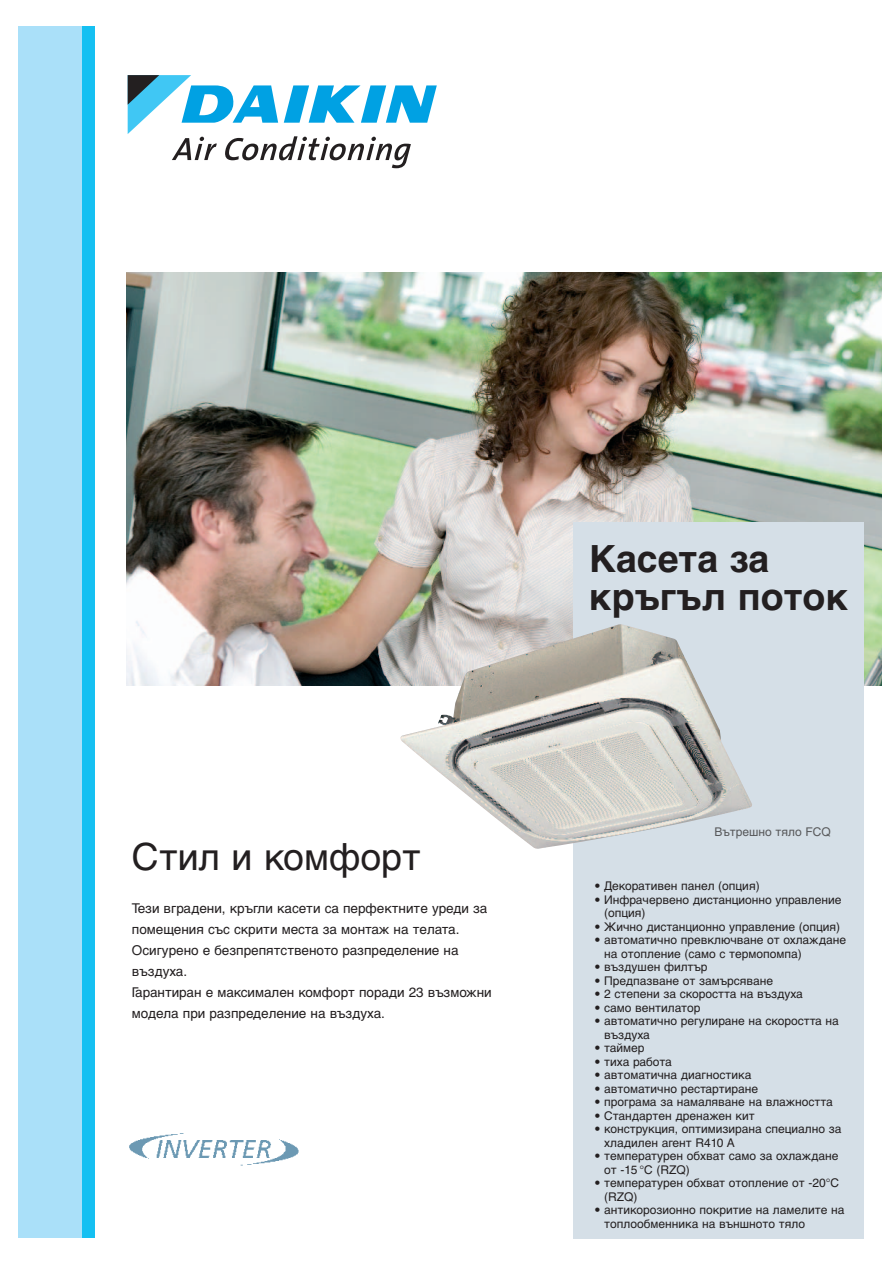
<style>
.page{position:relative;width:893px;height:1263px;background:#fff}
.page>*{position:absolute;margin:0;border:0;box-sizing:border-box;transform-origin:0 0}
.t1{font:700 37.5px/37.5px "Helvetica Cyr";color:#231f20}
.t2{font:37.5px "Helvetica Cyr Upright";color:#231f20}
.t3{font:13.5px/21px "Helvetica Cyr Upright";color:#231f20}
.t4{font:12px/13.5px "Helvetica Cyr Upright";color:#231f20}
.t5{font:12px "Helvetica Cyr Upright";color:#57585a}
</style>
<div class="page">
<img style="left:126px;top:273px;width:755px;height:412px">
<div style="left:574px;top:523px;width:289px;height:716px;background:#d5dfe7"></div>
<div style="left:18px;top:26px;width:64px;height:1212px;background:#aae0f9"></div>
<div style="left:82px;top:26px;width:13px;height:1212px;background:#15c0f2"></div>
<svg style="left:128px;top:75px;width:309px;height:93px"></svg>
<img style="left:129px;top:1133px;width:170px;height:33px">
<img style="left:400px;top:624px;width:352px;height:225px">
<h1 class="t2" style="left:132px;top:843px;width:290px">Стил и комфорт</h1>
<p class="t3" style="left:132px;top:899px;width:361px">Тези вградени, кръгли касети са перфектните уреди за помещения със скрити места за монтаж на телата.<br>Осигурено е безпрепятственото разпределение на въздуха.<br>Гарантиран е максимален комфорт поради 23 възможни модела при разпределение на въздуха.</p>
<h1 class="t1" style="left:589px;top:544px;width:261px">Касета за кръгъл поток</h1>
<p class="t5" style="left:714px;top:828px;width:118px">Вътрешно тяло FCQ</p>
<p class="t4" style="left:594px;top:880px;width:166px">• Декоративен панел (опция)</p>
<p class="t4" style="left:604px;top:894px;width:239px;text-indent:-10px">• Инфрачервено дистанционно управление (опция)</p>
<p class="t4" style="left:594px;top:921px;width:247px">• Жично дистанционно управление (опция)</p>
<p class="t4" style="left:604px;top:934px;width:243px;text-indent:-10px">• автоматично превключване от охлаждане на отопление (само с термопомпа)</p>
<p class="t4" style="left:594px;top:961px;width:114px">• въздушен филтър</p>
<p class="t4" style="left:594px;top:975px;width:180px">• Предпазване от замърсяване</p>
<p class="t4" style="left:594px;top:988px;width:210px">• 2 степени за скоростта на въздуха</p>
<p class="t4" style="left:594px;top:1002px;width:107px">• само вентилатор</p>
<p class="t4" style="left:604px;top:1015px;width:236px;text-indent:-10px">• автоматично регулиране на скоростта на въздуха</p>
<p class="t4" style="left:594px;top:1042px;width:51px">• таймер</p>
<p class="t4" style="left:594px;top:1056px;width:79px">• тиха работа</p>
<p class="t4" style="left:594px;top:1069px;width:158px">• автоматична диагностика</p>
<p class="t4" style="left:594px;top:1083px;width:165px">• автоматично рестартиране</p>
<p class="t4" style="left:594px;top:1096px;width:240px">• програма за намаляване на влажността</p>
<p class="t4" style="left:594px;top:1110px;width:162px">• Стандартен дренажен кит</p>
<p class="t4" style="left:604px;top:1123px;width:239px;text-indent:-10px">• конструкция, оптимизирана специално за хладилен агент R410 A</p>
<p class="t4" style="left:604px;top:1150px;width:236px;text-indent:-10px">• температурен обхват само за охлаждане от -15 °С (RZQ)</p>
<p class="t4" style="left:604px;top:1177px;width:236px;text-indent:-10px">• температурен обхват отопление от -20°С (RZQ)</p>
<p class="t4" style="left:604px;top:1204px;width:242px;text-indent:-10px">• антикорозионно покритие на ламелите на топлообменника на външното тяло</p>
</div>
